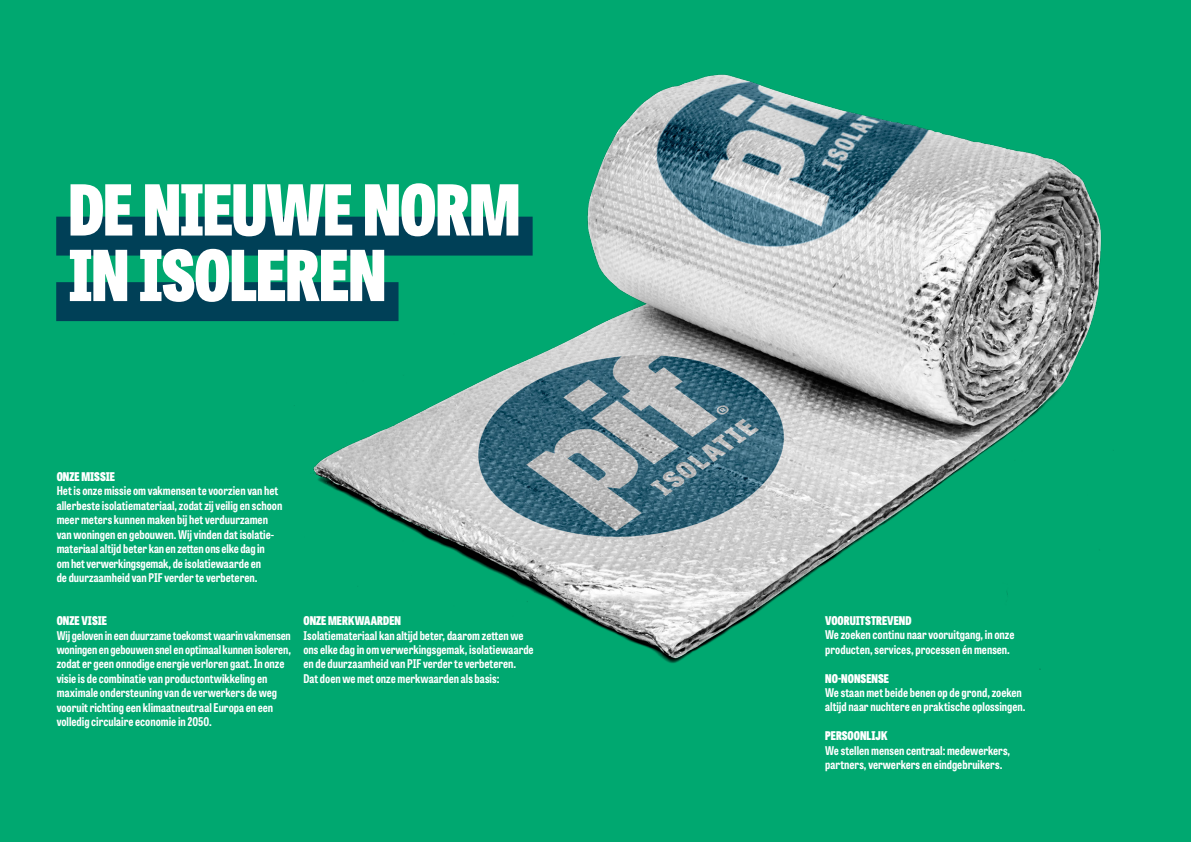
<style>
.page{position:relative;width:1191px;height:842px;background:#00a870}
.page>*{position:absolute;margin:0;border:0;box-sizing:border-box;transform-origin:0 0}
.t1{font:800 69.8px/65.5px "Tablet Gothic Condensed";letter-spacing:-.01em;color:#fff}
.t2{font:700 12px/14.4px "Tablet Gothic Condensed";color:#fff}
.t3{font:800 12px "Tablet Gothic Condensed";letter-spacing:.005em;color:#fff}
</style>
<div class="page">
<img style="left:292px;top:74px;width:810px;height:596px">
<div style="left:56px;top:217px;width:476px;height:39px;background:#004057"></div>
<div style="left:56px;top:282px;width:342px;height:39px;background:#004057"></div>
<h1 class="t1" style="left:69px;top:174px;width:453px">DE NIEUWE NORM<br>IN ISOLEREN</h1>
<p class="t3" style="left:57px;top:468px;width:60px">ONZE MISSIE</p>
<p class="t2" style="left:57px;top:483px;width:227px">Het is onze missie om vakmensen te voorzien van het allerbeste isolatiemateriaal, zodat zij veilig en schoon meer meters kunnen maken bij het verduurzamen van woningen en gebouwen. Wij vinden dat isolatie&shy;materiaal altijd beter kan en zetten ons elke dag in<br>om het verwerkingsgemak, de isolatiewaarde en<br>de duurzaamheid van PIF verder te verbeteren.</p>
<p class="t3" style="left:57px;top:612px;width:52px">ONZE VISIE</p>
<p class="t2" style="left:57px;top:627px;width:236px">Wij geloven in een duurzame toekomst waarin vakmensen woningen en gebouwen snel en optimaal kunnen isoleren, zodat er geen onnodige energie verloren gaat. In onze visie is de combinatie van productontwikkeling en maximale ondersteuning van de verwerkers de weg vooruit richting een klimaatneutraal Europa en een volledig circulaire economie in 2050.</p>
<p class="t3" style="left:303px;top:612px;width:99px">ONZE MERKWAARDEN</p>
<p class="t2" style="left:303px;top:627px;width:232px">Isolatiemateriaal kan altijd beter, daarom zetten we ons elke dag in om verwerkingsgemak, isolatiewaarde en de duurzaamheid van PIF verder te verbeteren.<br>Dat doen we met onze merkwaarden als basis:</p>
<p class="t3" style="left:825px;top:612px;width:88px">VOORUITSTREVEND</p>
<p class="t2" style="left:825px;top:627px;width:191px">We zoeken continu naar vooruitgang, in onze producten, services, processen én mensen.</p>
<p class="t3" style="left:825px;top:669px;width:65px">NO-NONSENSE</p>
<p class="t2" style="left:825px;top:685px;width:202px">We staan met beide benen op de grond, zoeken altijd naar nuchtere en praktische oplossingen.</p>
<p class="t3" style="left:825px;top:727px;width:64px">PERSOONLIJK</p>
<p class="t2" style="left:825px;top:743px;width:187px">We stellen mensen centraal: medewerkers, partners, verwerkers en eindgebruikers.</p>
</div>
